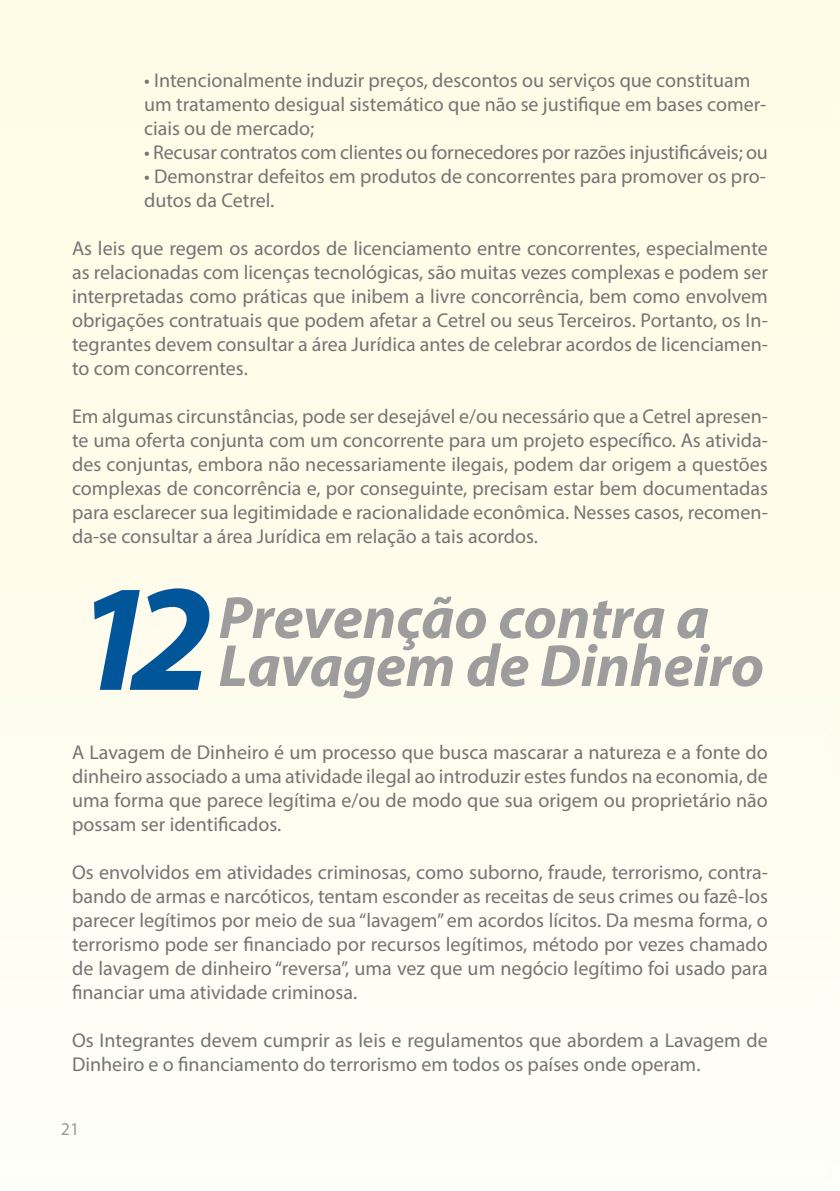
<style>
.page{position:relative;width:840px;height:1191px;background:#fff}
.page>*{position:absolute;margin:0;border:0;box-sizing:border-box;transform-origin:0 0}
.t1{font:italic 700 153.4px "Myriad Pro";color:#005699}
.t2{font:italic 700 60px "Myriad Pro";letter-spacing:-.005em;color:#9d9d9d}
.t3{font:20px/24px "Myriad Pro";color:#747474;text-align:justify}
.t4{font:18px "Myriad Pro";color:#9a9a9a}
</style>
<div class="page">
<p class="t3" style="left:144px;top:68px;width:623px;text-align:left">• Intencionalmente induzir preços, descontos ou serviços que constituam um tratamento desigual sistemático que não se justifique em bases comer&shy;ciais ou de mercado;</p>
<p class="t3" style="left:144px;top:140px;width:625px">• Recusar contratos com clientes ou fornecedores por razões injustificáveis; ou</p>
<p class="t3" style="left:144px;top:164px;width:623px">• Demonstrar defeitos em produtos de concorrentes para promover os pro&shy;dutos da Cetrel.</p>
<p class="t3" style="left:72px;top:236px;width:697px">As leis que regem os acordos de licenciamento entre concorrentes, especialmente as relacionadas com licenças tecnológicas, são muitas vezes complexas e podem ser interpretadas como práticas que inibem a livre concorrência, bem como envolvem obrigações contratuais que podem afetar a Cetrel ou seus Terceiros. Portanto, os In&shy;tegrantes devem consultar a área Jurídica antes de celebrar acordos de licenciamen&shy;to com concorrentes.</p>
<p class="t3" style="left:72px;top:404px;width:697px">Em algumas circunstâncias, pode ser desejável e/ou necessário que a Cetrel apresen&shy;te uma oferta conjunta com um concorrente para um projeto específico. As ativida&shy;des conjuntas, embora não necessariamente ilegais, podem dar origem a questões complexas de concorrência e, por conseguinte, precisam estar bem documentadas para esclarecer sua legitimidade e racionalidade econômica. Nesses casos, recomen&shy;da-se consultar a área Jurídica em relação a tais acordos.</p>
<h1 class="t1" style="left:72px;top:538px;width:143px">12</h1>
<h2 class="t2" style="left:218px;top:579px;width:492px">Prevenção contra a</h2>
<h2 class="t2" style="left:218px;top:627px;width:547px">Lavagem de Dinheiro</h2>
<p class="t3" style="left:72px;top:740px;width:697px">A Lavagem de Dinheiro é um processo que busca mascarar a natureza e a fonte do dinheiro associado a uma atividade ilegal ao introduzir estes fundos na economia, de uma forma que parece legítima e/ou de modo que sua origem ou proprietário não possam ser identificados.</p>
<p class="t3" style="left:72px;top:860px;width:697px">Os envolvidos em atividades criminosas, como suborno, fraude, terrorismo, contra&shy;bando de armas e narcóticos, tentam esconder as receitas de seus crimes ou fazê-los parecer legítimos por meio de sua “lavagem” em acordos lícitos. Da mesma forma, o terrorismo pode ser financiado por recursos legítimos, método por vezes chamado de lavagem de dinheiro “reversa”, uma vez que um negócio legítimo foi usado para financiar uma atividade criminosa.</p>
<p class="t3" style="left:72px;top:1028px;width:697px">Os Integrantes devem cumprir as leis e regulamentos que abordem a Lavagem de<br>Dinheiro e o financiamento do terrorismo em todos os países onde operam.</p>
<p class="t4" style="left:61px;top:1118px;width:20px">21</p>
</div>
